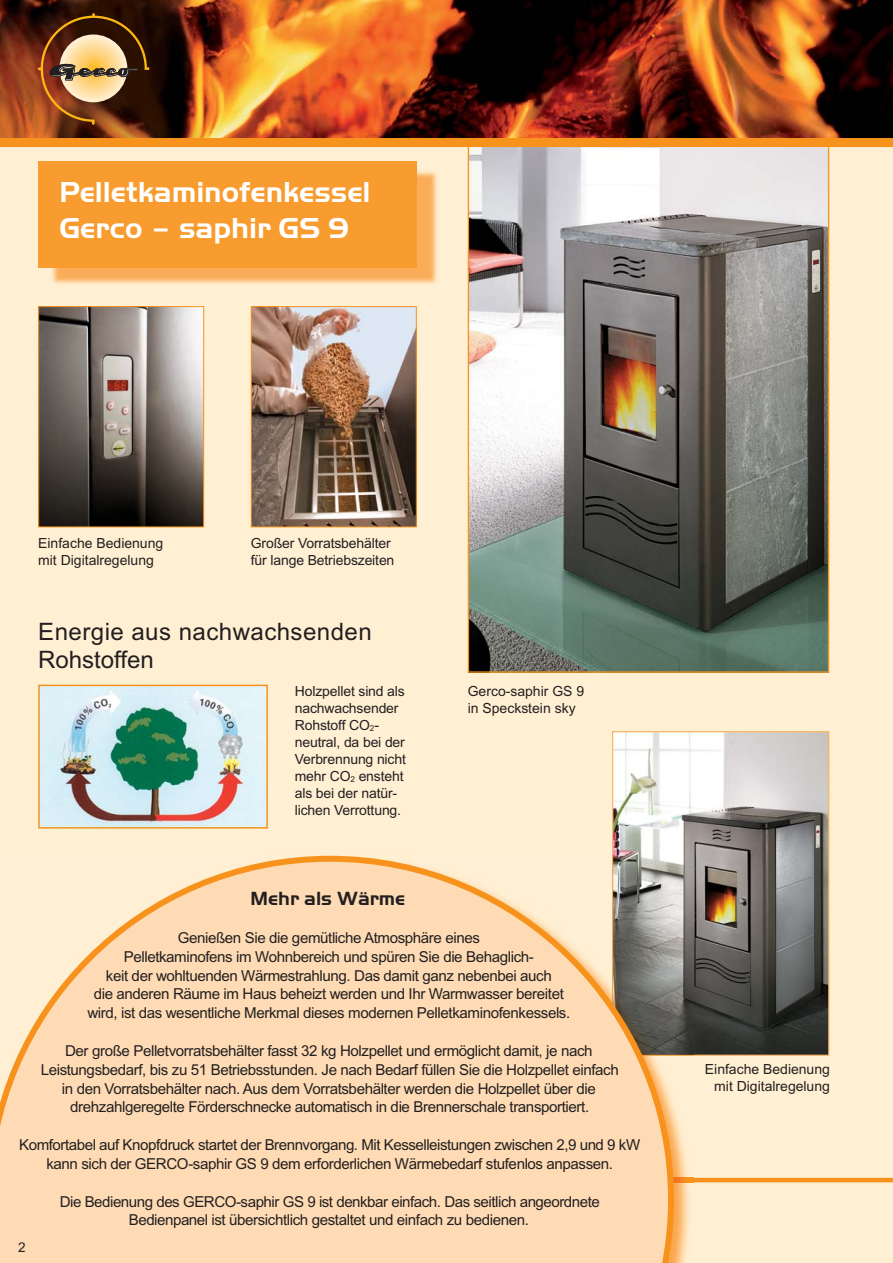
<style>
.page{position:relative;width:893px;height:1263px;background:#ffefd3}
.page>*{position:absolute;margin:0;border:0;box-sizing:border-box;transform-origin:0 0}
.t1{font:30px/36px "Handel Gothic";color:#fff}
.t2{font:24px/28.8px "Arial CE";letter-spacing:.02em;color:#231f20}
.t3{font:19.8px "Handel Gothic";color:#231f20}
.t4{font:15px/18.9px "Arial CE";letter-spacing:-.025em;color:#231f20;text-align:center}
.t5{font:13.95px/17.1px "Arial CE";letter-spacing:-.01em;color:#231f20}
.t6{font:13.5px "Arial CE";color:#231f20}
</style>
<div class="page">
<svg style="left:612px;top:731px;width:217px;height:325px;background:#95928d"></svg>
<svg style="left:693px;top:1178px;width:200px;height:4px"></svg>
<img style="left:253px;top:308px;width:162px;height:217px">
<div style="left:251px;top:306px;width:166px;height:221px;border:1px solid #f7931d"></div>
<img style="left:40px;top:308px;width:162px;height:217px">
<div style="left:38px;top:306px;width:166px;height:221px;border:1px solid #f7931d"></div>
<img style="left:470px;top:147px;width:357px;height:524px">
<img style="left:0;top:0;width:893px;height:138px">
<img style="left:674px;top:1178px;width:19px;height:85px">
<img style="left:674px;top:1108px;width:19px;height:70px">
<img style="left:612px;top:854px;width:81px;height:202px">
<svg style="left:0;top:856px;width:674px;height:407px;background:#f8d7b1"></svg>
<img style="left:52px;top:171px;width:385px;height:113px">
<div style="left:38px;top:162px;width:379px;height:106px;background:#f99c2f"></div>
<img style="left:41px;top:688px;width:224px;height:138px">
<div style="left:38px;top:685px;width:230px;height:144px;border:2px solid #f7931d"></div>
<div style="left:0;top:138px;width:893px;height:9px;background:#f7931d"></div>
<svg style="left:38px;top:13px;width:111px;height:112px;background:#805632"></svg>
<h1 class="t1" style="left:59px;top:176px;width:313px">Pelletkaminofenkessel<br>Gerco – saphir GS 9</h1>
<p class="t5" style="left:38px;top:536px;width:127px">Einfache Bedienung mit Digitalregelung</p>
<p class="t5" style="left:251px;top:536px;width:145px">Großer Vorratsbehälter für lange Betriebszeiten</p>
<h2 class="t2" style="left:38px;top:619px;width:335px">Energie aus nachwachsenden<br>Rohstoffen</h2>
<p class="t5" style="left:295px;top:683px;width:113px">Holzpellet sind als nachwachsender<br>Rohstoff CO<sub>2</sub>- neutral, da bei der<br>Verbrennung nicht mehr CO<sub>2</sub> ensteht als bei der natür&shy;lichen Verrottung.</p>
<p class="t5" style="left:468px;top:683px;width:118px">Gerco-saphir GS 9 in Speckstein sky</p>
<h3 class="t3" style="left:251px;top:892px;width:156px">Mehr als Wärme</h3>
<p class="t4" style="left:87px;top:930px;width:484px">Genießen Sie die gemütliche Atmosphäre eines<br>Pelletkaminofens im Wohnbereich und spüren Sie die Behaglich-<br>keit der wohltuenden Wärmestrahlung. Das damit ganz nebenbei auch<br>die anderen Räume im Haus beheizt werden und Ihr Warmwasser bereitet wird, ist das wesentliche Merkmal dieses modernen Pelletkaminofenkessels.</p>
<p class="t4" style="left:41px;top:1043px;width:580px">Der große Pelletvorratsbehälter fasst 32 kg Holzpellet und ermöglicht damit, je nach Leistungsbedarf, bis zu 51 Betriebsstunden. Je nach Bedarf füllen Sie die Holzpellet einfach in den Vorratsbehälter nach. Aus dem Vorratsbehälter werden die Holzpellet über die drehzahlgeregelte Förderschnecke automatisch in die Brennerschale transportiert.</p>
<p class="t4" style="left:19px;top:1137px;width:622px">Komfortabel auf Knopfdruck startet der Brennvorgang. Mit Kesselleistungen zwischen 2,9 und 9 kW kann sich der GERCO-saphir GS 9 dem erforderlichen Wärmebedarf stufenlos anpassen.</p>
<p class="t4" style="left:60px;top:1193px;width:542px">Die Bedienung des GERCO-saphir GS 9 ist denkbar einfach. Das seitlich angeordnete<br>Bedienpanel ist übersichtlich gestaltet und einfach zu bedienen.</p>
<p class="t6" style="left:18px;top:1242px;width:9px">2</p>
<p class="t5" style="left:705px;top:1062px;width:127px;text-align:right">Einfache Bedienung mit Digitalregelung</p>
</div>
